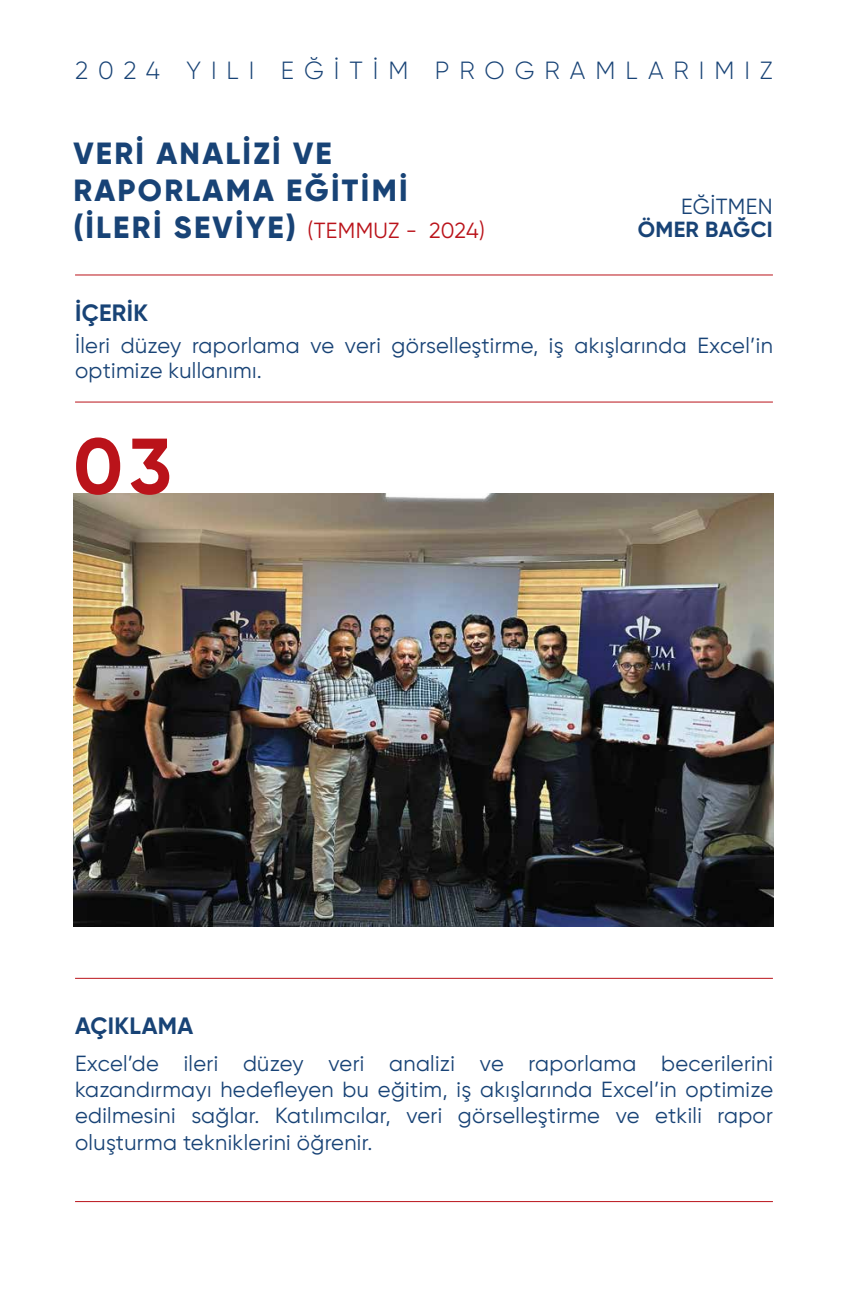
<style>
.page{position:relative;width:848px;height:1302px;background:#fff}
.page>*{position:absolute;margin:0;border:0;box-sizing:border-box;transform-origin:0 0}
.t1{font:700 78.75px "Gilroy";color:#ba131a}
.t2{font:800 30.62px/36.8px "Gilroy";letter-spacing:.075em;color:#184376}
.t3{font:300 24.85px "Gilroy";letter-spacing:.4em;color:#184376}
.t4{font:700 23.62px "Gilroy";letter-spacing:.015em;color:#184376}
.t5{font:21.88px/26.2px "Gilroy";letter-spacing:.015em;color:#184376}
.t6{font:700 21.88px "Gilroy";letter-spacing:.015em;color:#184376}
.s1{font-weight:400;font-size:21.88px;color:#ba131a}
</style>
<div class="page">
<img style="left:73px;top:493px;width:700px;height:433px">
<hr style="left:75px;top:402px;width:697px;height:1px;background:#ba131a">
<hr style="left:75px;top:978px;width:697px;height:1px;background:#ba131a">
<hr style="left:75px;top:1201px;width:697px;height:1px;background:#ba131a">
<hr style="left:75px;top:275px;width:697px;height:1px;background:#ba131a">
<p class="t3" style="left:75px;top:55px;width:699px">2024 YILI EĞİTİM PROGRAMLARIMIZ</p>
<h2 class="t2" style="left:73px;top:135px;width:413px">VERİ ANALİZİ VE<br>RAPORLAMA EĞİTİMİ (İLERİ SEVİYE) <span class="s1">(TEMMUZ - 2024)</span></h2>
<p class="t4" style="left:75px;top:298px;width:74px">İÇERİK</p>
<p class="t5" style="left:681px;top:193px;width:93px">EĞİTMEN</p>
<p class="t6" style="left:637px;top:216px;width:136px">ÖMER BAĞCI</p>
<p class="t5" style="left:75px;top:332px;width:699px;line-height:25.4px">İleri düzey raporlama ve veri görselleştirme, iş akışlarında Excel’in optimize kullanımı.</p>
<h1 class="t1" style="left:73px;top:417px;width:100px">03</h1>
<p class="t4" style="left:75px;top:1010px;width:120px">AÇIKLAMA</p>
<p class="t5" style="left:75px;top:1049px;width:699px;text-align:justify">Excel’de ileri düzey veri analizi ve raporlama becerilerini kazandırmayı hedefleyen bu eğitim, iş akışlarında Excel’in optimize edilmesini sağlar. Katılımcılar, veri görselleştirme ve etkili rapor oluşturma tekniklerini öğrenir.</p>
</div>
